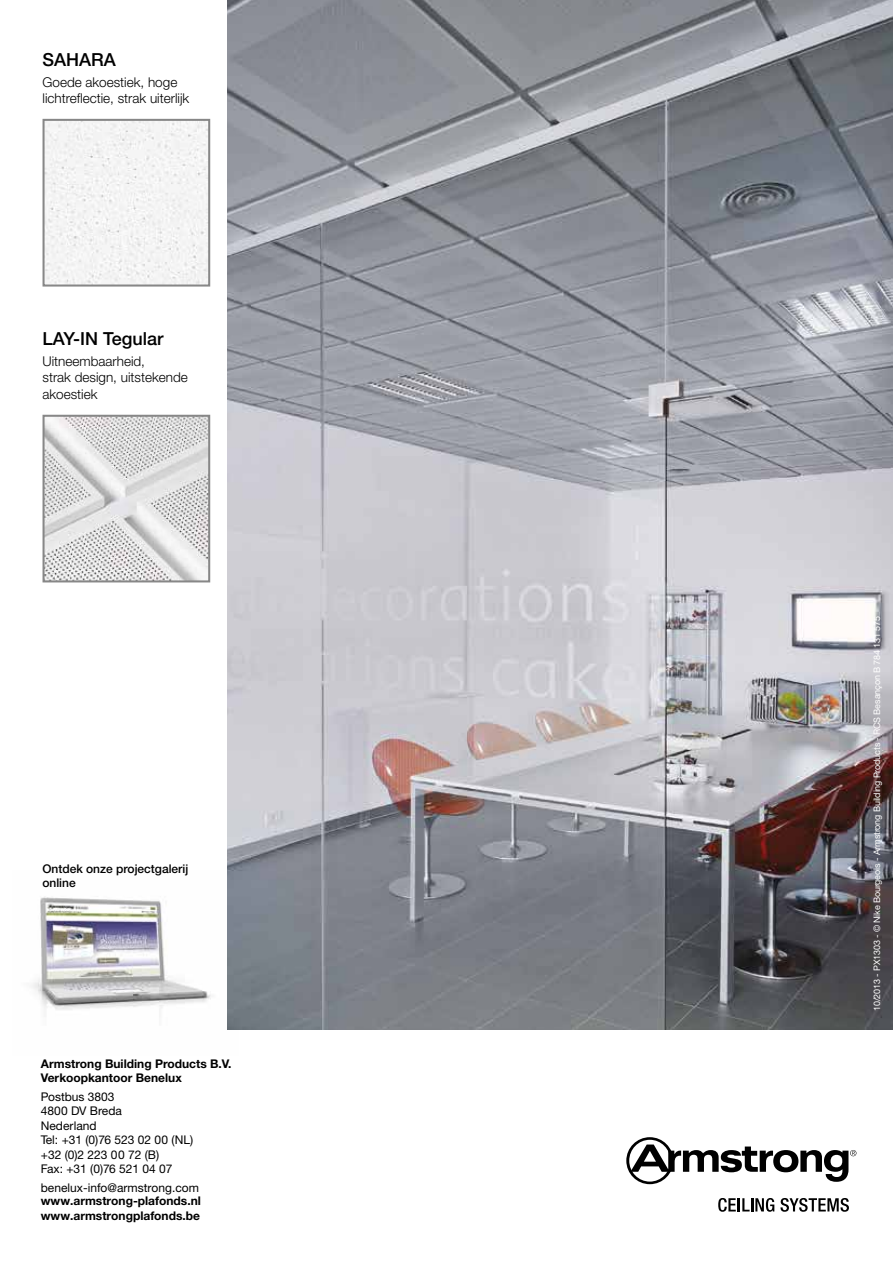
<style>
.page{position:relative;width:893px;height:1263px;background:#fff}
.page>*{position:absolute;margin:0;border:0;box-sizing:border-box;transform-origin:0 0}
.t1{font:500 18px "Helvetica Neue";color:#000}
.t2{font:300 13.5px/16.5px "Helvetica Neue";color:#000}
.t3{font:12px/14.4px "Helvetica Neue CE";color:#000}
.t4{font:700 12px/14.4px "Helvetica Neue CE";color:#000}
.t5{font:700 12px/14.5px "Helvetica Neue LTCYR";color:#000}
.t6{font:500 12px/13.5px "Helvetica Neue";color:#000}
.t7{font:9px "Helvetica Neue";letter-spacing:-.015em;color:#fff}
</style>
<div class="page">
<img style="left:32px;top:897px;width:207px;height:133px">
<img style="left:227px;top:0;width:666px;height:1029px">
<div style="left:46px;top:122px;width:161px;height:162px;background:#f4f4f4"></div>
<div style="left:43px;top:119px;width:167px;height:168px;border:2px solid #878787"></div>
<img style="left:46px;top:418px;width:161px;height:161px">
<div style="left:43px;top:415px;width:167px;height:167px;border:2px solid #878787"></div>
<svg style="left:718px;top:1198px;width:56px;height:14px"></svg>
<svg style="left:780px;top:1198px;width:69px;height:14px"></svg>
<svg style="left:626px;top:1137px;width:230px;height:47px"></svg>
<h1 class="t1" style="left:43px;top:49px;width:75px">SAHARA</h1>
<p class="t2" style="left:43px;top:73px;width:148px">Goede akoestiek, hoge lichtreflectie, strak uiterlijk</p>
<h1 class="t1" style="left:43px;top:328px;width:123px">LAY-IN Tegular</h1>
<p class="t2" style="left:43px;top:352px;width:147px">Uitneembaarheid,<br>strak design, uitstekende akoestiek</p>
<p class="t6" style="left:42px;top:862px;width:147px">Ontdek onze projectgalerij online</p>
<p class="t4" style="left:41px;top:1056px;width:192px">Armstrong Building Products B.V.<br>Verkoopkantoor Benelux</p>
<p class="t3" style="left:41px;top:1090px;width:154px">Postbus 3803<br>4800 DV Breda<br>Nederland<br>Tel: +31 (0)76 523 02 00 (NL) +32 (0)2 223 00 72 (B)<br>Fax: +31 (0)76 521 04 07</p>
<p class="t3" style="left:41px;top:1180px;width:160px">benelux-info@armstrong.com</p>
<p class="t5" style="left:41px;top:1194px;width:162px">www.armstrong-plafonds.nl www.armstrongplafonds.be</p>
<p class="t7" style="left:871px;top:1011px;width:397px;rotate:-90deg">10/2013 - PX1303 - © Nike Bourgeois - Armstrong Building Products - RCS Besançon B 784 131 575</p>
</div>
